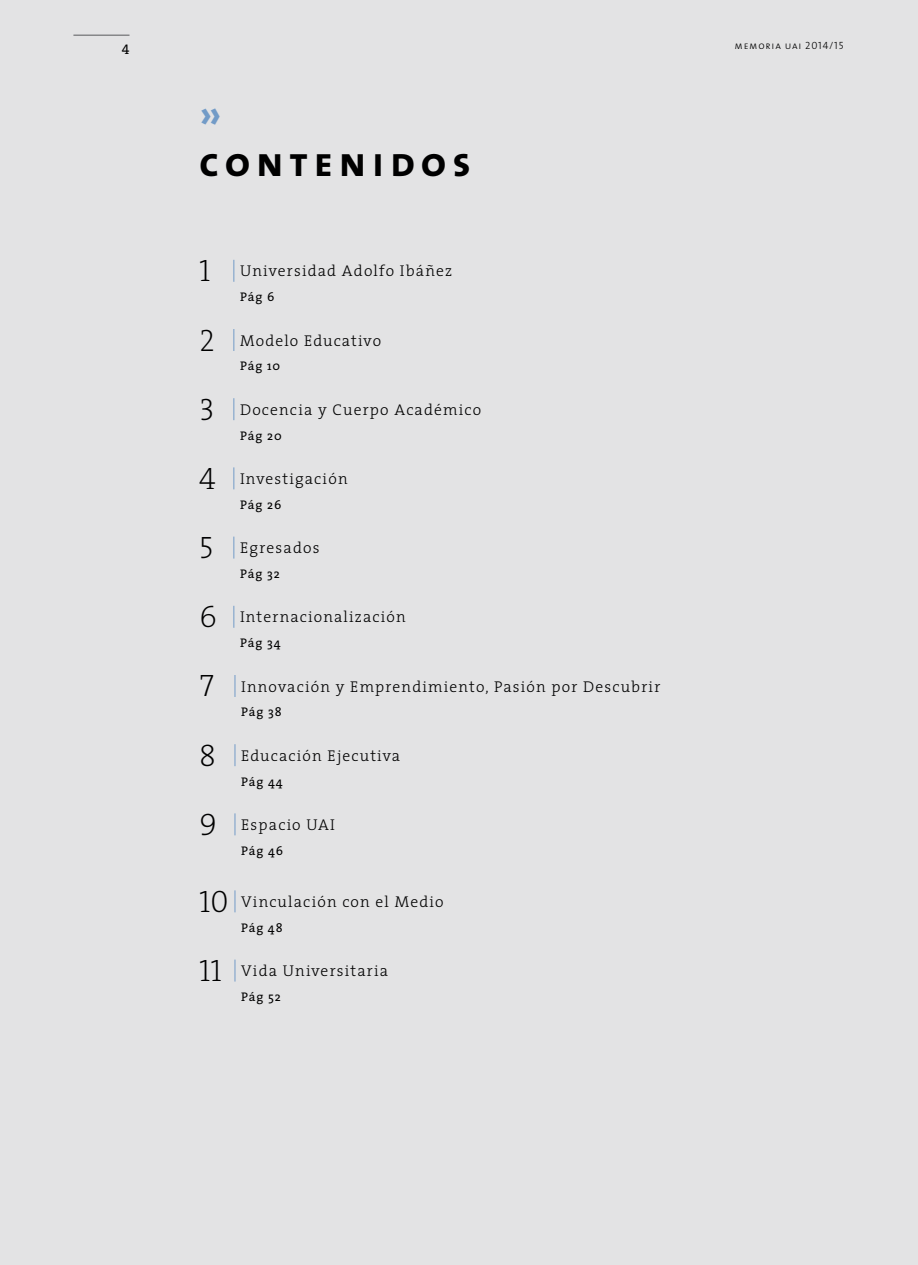
<style>
.page{position:relative;width:918px;height:1265px;background:#e3e3e4}
.page>*{position:absolute;margin:0;border:0;box-sizing:border-box;transform-origin:0 0}
.t1{font:41.82px "The Sans Bold Caps";letter-spacing:.14em;color:#000}
.t2{font:41.82px "The Sans Bold Caps";color:#729bc7}
.t3{font:300 15.58px "The Serif";letter-spacing:.075em;color:#000}
.t4{font:14px "The Serif Regular Caps";color:#000}
.t5{font:12.6px "The Serif";letter-spacing:.075em;color:#000}
.t6{font:10.5px "The Sans Light Caps";letter-spacing:.075em;color:#000}
.s1{font-family:"The Serif Extra Light Caps";font-weight:400;font-size:31.15px}
</style>
<div class="page">
<svg style="left:233px;top:260px;width:1px;height:22px"></svg>
<svg style="left:233px;top:329px;width:1px;height:22px"></svg>
<svg style="left:233px;top:398px;width:1px;height:22px"></svg>
<svg style="left:233px;top:467px;width:1px;height:22px"></svg>
<svg style="left:233px;top:537px;width:1px;height:22px"></svg>
<svg style="left:233px;top:606px;width:1px;height:22px"></svg>
<svg style="left:234px;top:675px;width:1px;height:22px"></svg>
<svg style="left:234px;top:744px;width:1px;height:22px"></svg>
<svg style="left:234px;top:813px;width:1px;height:22px"></svg>
<svg style="left:234px;top:890px;width:1px;height:22px"></svg>
<svg style="left:234px;top:960px;width:1px;height:22px"></svg>
<hr style="left:73px;top:35px;width:56px;height:1px;background:#58595b">
<p class="t4" style="left:122px;top:38px;width:9px">4</p>
<p class="t6" style="left:734px;top:39px;width:110px">memoria uai 2014/15</p>
<h1 class="t2" style="left:199px;top:78px;width:24px">»</h1>
<h1 class="t1" style="left:199px;top:127px;width:273px">contenidos</h1>
<p class="t3" style="left:199px;top:258px;width:255px"><span class="s1">1</span> Universidad Adolfo Ibáñez</p>
<p class="t5" style="left:240px;top:286px;width:36px">Pág 6</p>
<p class="t3" style="left:199px;top:328px;width:184px"><span class="s1">2</span> Modelo Educativo</p>
<p class="t5" style="left:240px;top:356px;width:42px">Pág 10</p>
<p class="t3" style="left:199px;top:397px;width:283px"><span class="s1">3</span> Docencia y Cuerpo Académico</p>
<p class="t5" style="left:240px;top:425px;width:43px">Pág 20</p>
<p class="t3" style="left:199px;top:466px;width:150px"><span class="s1">4</span> Investigación</p>
<p class="t5" style="left:240px;top:494px;width:43px">Pág 26</p>
<p class="t3" style="left:199px;top:535px;width:122px"><span class="s1">5</span> Egresados</p>
<p class="t5" style="left:240px;top:563px;width:41px">Pág 32</p>
<p class="t3" style="left:199px;top:604px;width:208px"><span class="s1">6</span> Internacionalización</p>
<p class="t5" style="left:240px;top:632px;width:42px">Pág 34</p>
<p class="t3" style="left:200px;top:674px;width:461px"><span class="s1">7</span> Innovación y Emprendimiento, Pasión por Descubrir</p>
<p class="t5" style="left:241px;top:702px;width:42px">Pág 38</p>
<p class="t3" style="left:199px;top:743px;width:202px"><span class="s1">8</span> Educación Ejecutiva</p>
<p class="t5" style="left:241px;top:771px;width:43px">Pág 44</p>
<p class="t3" style="left:199px;top:812px;width:137px"><span class="s1">9</span> Espacio UAI</p>
<p class="t5" style="left:241px;top:840px;width:43px">Pág 46</p>
<p class="t3" style="left:199px;top:889px;width:246px"><span class="s1">10</span> Vinculación con el Medio</p>
<p class="t5" style="left:241px;top:917px;width:43px">Pág 48</p>
<p class="t3" style="left:199px;top:958px;width:190px"><span class="s1">11</span> Vida Universitaria</p>
<p class="t5" style="left:241px;top:986px;width:41px">Pág 52</p>
</div>
